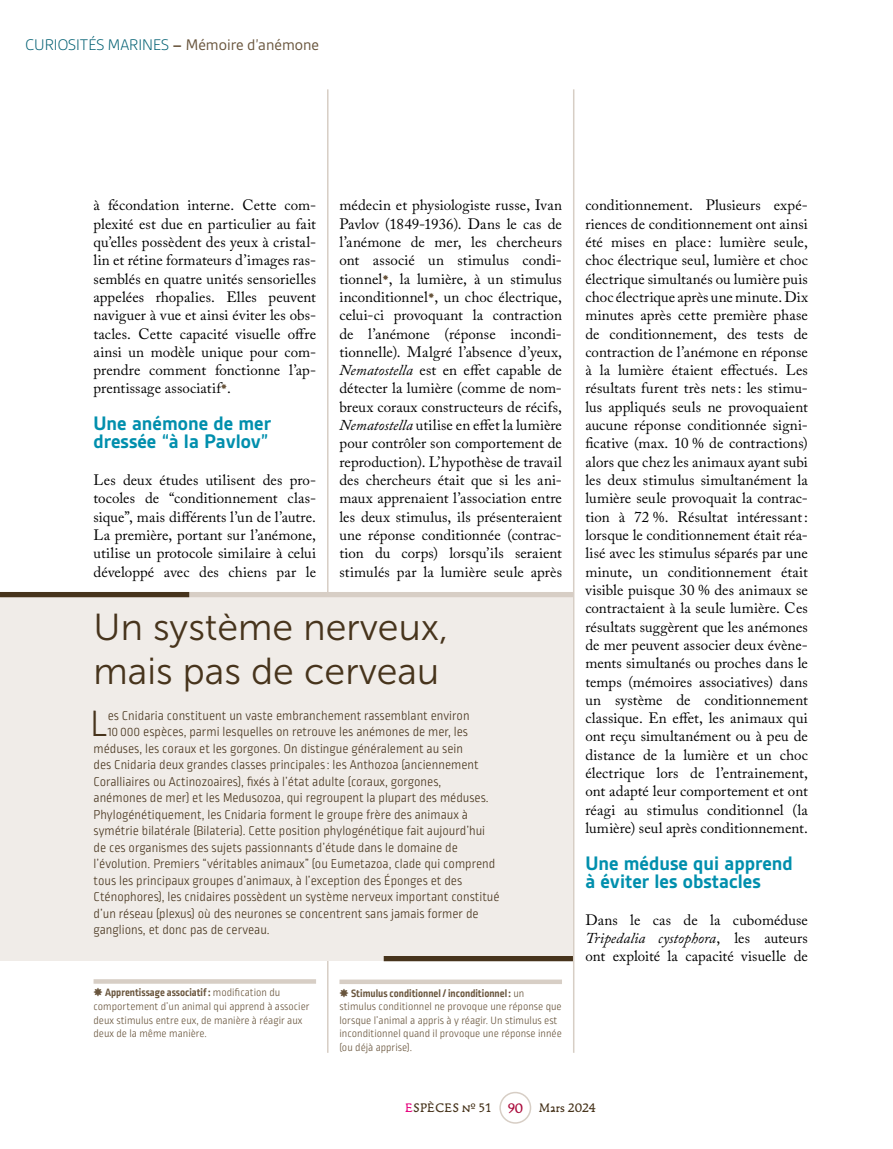
<style>
.page{position:relative;width:893px;height:1149px;background:#fff}
.page>*{position:absolute;margin:0;border:0;box-sizing:border-box;transform-origin:0 0}
.t1{font:300 38.7px "Ropa Mix Pro";color:#47341c}
.t2{font:37.5px/43.5px "Museo Sans 300";color:#47341c}
.t3{font:700 21px/18.3px "Gesta";color:#008fad}
.t4{font:300 16.5px "Gesta";color:#005f72}
.t5{font:15px/18.3px "Adobe Caslon Pro";letter-spacing:.005em;color:#000;text-align:justify}
.t6{font:300 13.5px "Ropa Mix Pro";color:#47341c}
.t7{font:13.5px "Francesco";letter-spacing:.01em;color:#47341c}
.t8{font:300 11.25px/13.5px "Ropa Mix Pro";color:#69553d}
.s1{font-weight:700;color:#69553d}
.s2{font-weight:400;color:#69553d}
.s3{font-style:italic}
.s4{font-weight:700}
.s5{color:#e6007d}
.s6{font-size:15px;color:#aa0b3c}
</style>
<div class="page">
<div style="left:499px;top:1091px;width:32px;height:32px;border:2px solid #d7cec5;border-radius:50%"></div>
<hr style="left:327px;top:89px;width:2px;height:963px;background:#d7cec5">
<hr style="left:573px;top:89px;width:1px;height:963px;background:#d7cec5">
<div style="left:0;top:594px;width:573px;height:366px;background:#f0ece8"></div>
<div style="left:384px;top:955px;width:189px;height:5px;background:#47341c"></div>
<svg style="left:339px;top:979px;width:223px;height:4px"></svg>
<div style="left:94px;top:978px;width:222px;height:5px;background:#d7cec5"></div>
<div style="left:0;top:591px;width:573px;height:6px;background:#d7cec5"></div>
<div style="left:0;top:591px;width:189px;height:6px;background:#47341c"></div>
<p class="t4" style="left:26px;top:35px;width:295px">CURIOSITÉS MARINES <span class="s1">−</span> <span class="s2">Mémoire d’anémone</span></p>
<p class="t5" style="left:94px;top:196px;width:224px">à fécondation interne. Cette com&shy;plexité est due en particulier au fait qu’elles possèdent des yeux à cristal&shy;lin et rétine formateurs d’images ras&shy;semblés en quatre unités sensorielles appelées rhopalies. Elles peuvent naviguer à vue et ainsi éviter les obs&shy;tacles. Cette capacité visuelle offre ainsi un modèle unique pour com&shy;prendre comment fonctionne l’ap&shy;prentissage associatif .</p>
<h3 class="t3" style="left:94px;top:414px;width:179px">Une anémone de mer dressée “à la Pavlov”</h3>
<p class="t5" style="left:94px;top:470px;width:224px">Les deux études utilisent des pro&shy;tocoles de “conditionnement clas&shy;sique”, mais différents l’un de l’autre.<br>La première, portant sur l’anémone, utilise un protocole similaire à celui développé avec des chiens par le</p>
<p class="t5" style="left:339px;top:196px;width:224px">médecin et physiologiste russe, Ivan Pavlov (1849-1936). Dans le cas de l’anémone de mer, les chercheurs ont associé un stimulus condi&shy;tionnel , la lumière, à un stimulus inconditionnel , un choc électrique, celui-ci provoquant la contraction de l’anémone (réponse incondi&shy;tionnelle). Malgré l’absence d’yeux, <span class="s3">Nematostella</span> est en effet capable de détecter la lumière (comme de nom&shy;breux coraux constructeurs de récifs, <span class="s3">Nematostella</span> utilise en effet la lumière pour contrôler son comportement de reproduction). L’hypothèse de travail des chercheurs était que si les ani&shy;maux apprenaient l’association entre les deux stimulus, ils présenteraient une réponse conditionnée (contrac&shy;tion du corps) lorsqu’ils seraient stimulés par la lumière seule après</p>
<p class="t5" style="left:585px;top:196px;width:224px">conditionnement. Plusieurs expé&shy;riences de conditionnement ont ainsi été mises en place : lumière seule, choc électrique seul, lumière et choc électrique simultanés ou lumière puis choc électrique après une minute. Dix minutes après cette première phase de conditionnement, des tests de contraction de l’anémone en réponse à la lumière étaient effectués. Les résultats furent très nets: les stimu&shy;lus appliqués seuls ne provoquaient aucune réponse conditionnée signi&shy;ficative (max. 10 % de contractions) alors que chez les animaux ayant subi les deux stimulus simultanément la lumière seule provoquait la contrac&shy;tion à 72 %. Résultat intéressant: lorsque le conditionnement était réa&shy;lisé avec les stimulus séparés par une minute, un conditionnement était visible puisque 30 % des animaux se contractaient à la seule lumière. Ces résultats suggèrent que les anémones de mer peuvent associer deux évène&shy;ments simultanés ou proches dans le temps (mémoires associatives) dans un système de conditionnement classique. En effet, les animaux qui ont reçu simultanément ou à peu de distance de la lumière et un choc électrique lors de l’entrainement, ont adapté leur comportement et ont réagi au stimulus conditionnel (la lumière) seul après conditionnement.</p>
<h3 class="t3" style="left:585px;top:853px;width:209px">Une méduse qui apprend à éviter les obstacles</h3>
<p class="t5" style="left:585px;top:910px;width:224px">Dans le cas de la cuboméduse <span class="s3">Tripedalia cystophora</span>, les auteurs ont exploité la capacité visuelle de</p>
<h2 class="t2" style="left:94px;top:605px;width:356px">Un système nerveux, mais pas de cerveau</h2>
<h1 class="t1" style="left:90px;top:703px;width:19px">L</h1>
<p class="t6" style="left:108px;top:707px;width:363px">es Cnidaria constituent un vaste embranchement rassemblant environ</p>
<p class="t6" style="left:108px;top:724px;width:362px">10000 espèces, parmi lesquelles on retrouve les anémones de mer, les</p>
<p class="t6" style="left:94px;top:740px;width:371px">méduses, les coraux et les gorgones. On distingue généralement au sein</p>
<p class="t6" style="left:94px;top:757px;width:387px">des Cnidaria deux grandes classes principales: les Anthozoa (anciennement</p>
<p class="t6" style="left:94px;top:773px;width:349px">Coralliaires ou Actinozoaires), fixés à l’état adulte (coraux, gorgones,</p>
<p class="t6" style="left:94px;top:790px;width:397px">anémones de mer) et les Medusozoa, qui regroupent la plupart des méduses.</p>
<p class="t6" style="left:94px;top:806px;width:376px">Phylogénétiquement, les Cnidaria forment le groupe frère des animaux à</p>
<p class="t6" style="left:94px;top:823px;width:393px">symétrie bilatérale (Bilateria). Cette position phylogénétique fait aujourd’hui</p>
<p class="t6" style="left:94px;top:839px;width:366px">de ces organismes des sujets passionnants d’étude dans le domaine de</p>
<p class="t6" style="left:94px;top:856px;width:403px">l’évolution. Premiers “véritables animaux” (ou Eumetazoa, clade qui comprend</p>
<p class="t6" style="left:94px;top:872px;width:370px">tous les principaux groupes d’animaux, à l’exception des Éponges et des</p>
<p class="t6" style="left:94px;top:889px;width:408px">Cténophores), les cnidaires possèdent un système nerveux important constitué</p>
<p class="t6" style="left:94px;top:905px;width:387px">d’un réseau (plexus) où des neurones se concentrent sans jamais former de</p>
<p class="t6" style="left:94px;top:922px;width:178px">ganglions, et donc pas de cerveau.</p>
<p class="t8" style="left:94px;top:986px;width:217px;text-indent:12px"><span class="s4">Apprentissage associatif:</span> modification du comportement d’un animal qui apprend à associer deux stimulus entre eux, de manière à réagir aux deux de la même manière.</p>
<p class="t8" style="left:339px;top:986px;width:224px;text-indent:12px"><span class="s4">Stimulus conditionnel / inconditionnel :</span> un stimulus conditionnel ne provoque une réponse que lorsque l’animal a appris à y réagir. Un stimulus est inconditionnel quand il provoque une réponse innée (ou déjà apprise).</p>
<p class="t7" style="left:405px;top:1098px;width:193px"><span class="s5">E</span>SPÈCES № 51 <span class="s6">90</span> Mars 2024</p>
</div>
